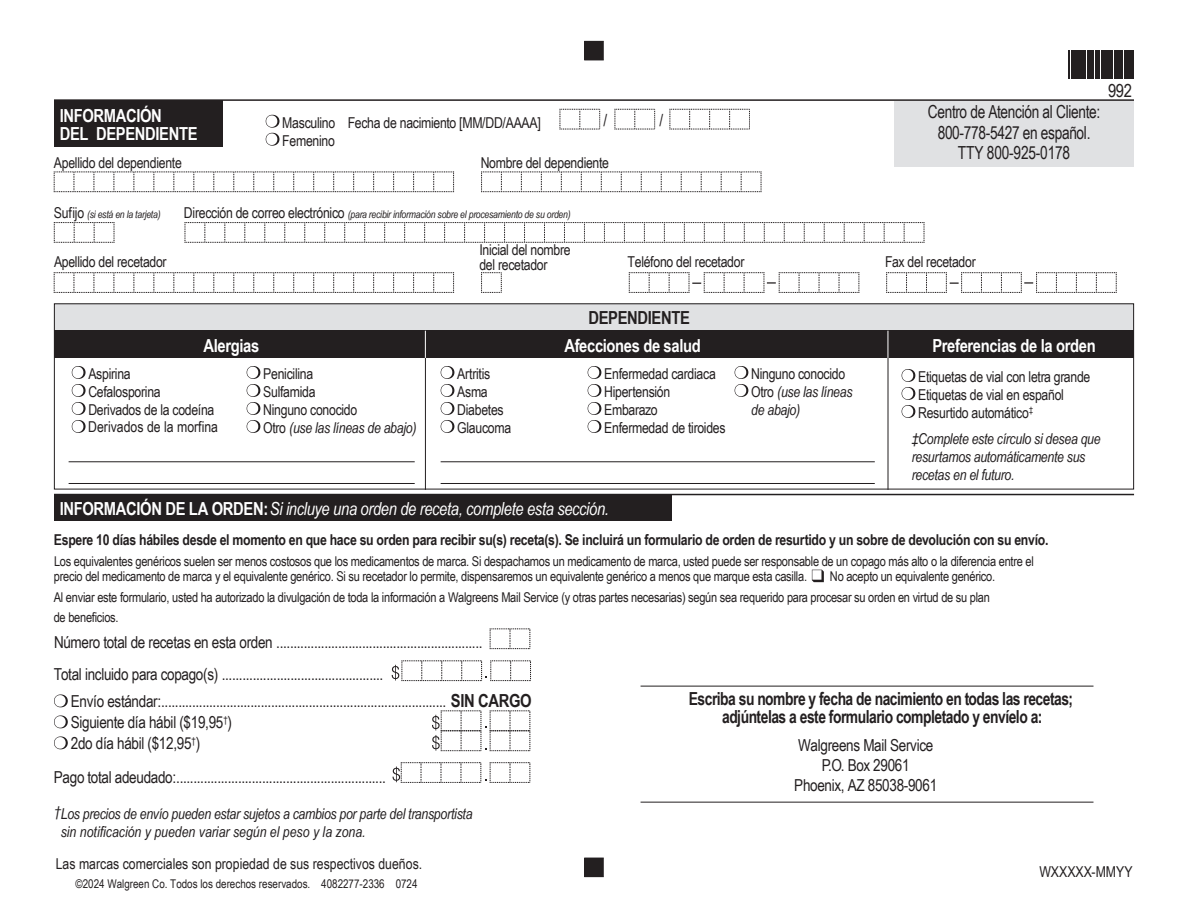
<style>
.page{position:relative;width:1188px;height:918px;background:#fff}
.page>*{position:absolute;margin:0;border:0;box-sizing:border-box;transform-origin:0 0}
.t1{font:700 18px/18px "Arial Narrow";letter-spacing:-.03em;color:#231f20;text-align:center;scale:.94 1}
.t2{font:700 18px "Arial Narrow";letter-spacing:-.02em;color:#fff}
.t3{font:italic 18px "Arial Narrow";letter-spacing:-.02em;color:#fff}
.t4{font:18px "Arial Narrow";letter-spacing:-.02em;color:#231f20;scale:.93 1}
.t5{font:700 18px "Arial Narrow";letter-spacing:-.03em;color:#231f20}
.t6{font:18px "Arial Narrow";letter-spacing:-.02em;color:#231f20}
.t7{font:16.5px/19.8px "Arial Narrow";letter-spacing:-.02em;color:#231f20;text-align:center}
.t8{font:15px/18px "Arial Narrow";letter-spacing:-.02em;color:#231f20}
.t9{font:italic 15px/18px "Arial Narrow";letter-spacing:-.02em;color:#231f20}
.t10{font:700 15px "Arial Narrow";letter-spacing:-.02em;color:#231f20}
.t11{font:15px "Arial Narrow";color:#231f20}
.t12{font:13.5px/15px "Arial Narrow";letter-spacing:-.02em;color:#231f20}
.t13{font:12px "Arial Narrow";color:#231f20}
.t14{font:italic 10.5px "Arial Narrow";letter-spacing:-.02em;color:#231f20}
.s1{font-style:normal;font-size:15px}
.s2{font-style:normal}
.s3{font-weight:700;font-style:normal}
.s4{font-weight:700;font-size:18px}
</style>
<div class="page">
<hr style="left:641px;top:686px;width:453px;height:1px;background:#231f20">
<hr style="left:641px;top:802px;width:453px;height:1px;background:#231f20">
<hr style="left:888px;top:358px;width:1px;height:132px;background:#231f20">
<div style="left:55px;top:303px;width:1079px;height:28px;background:#e0e1e3"></div>
<div style="left:55px;top:331px;width:1079px;height:27px;background:#231f20"></div>
<svg style="left:888px;top:331px;width:1px;height:27px"></svg>
<hr style="left:425px;top:358px;width:1px;height:132px;background:#231f20">
<svg style="left:425px;top:331px;width:1px;height:27px"></svg>
<hr style="left:54px;top:99px;width:1080px;height:2px;background:#231f20">
<div style="left:894px;top:101px;width:240px;height:65px;background:#e0e1e3"></div>
<hr style="left:54px;top:494px;width:1080px;height:1px;background:#231f20">
<div style="left:54px;top:495px;width:618px;height:26px;background:#231f20"></div>
<svg style="left:560px;top:109px;width:40px;height:21px"></svg>
<svg style="left:670px;top:109px;width:80px;height:21px"></svg>
<svg style="left:54px;top:172px;width:400px;height:20px"></svg>
<svg style="left:54px;top:272px;width:400px;height:21px"></svg>
<svg style="left:481px;top:172px;width:281px;height:20px"></svg>
<svg style="left:185px;top:222px;width:740px;height:21px"></svg>
<svg style="left:54px;top:222px;width:61px;height:21px"></svg>
<svg style="left:481px;top:272px;width:21px;height:21px"></svg>
<svg style="left:629px;top:272px;width:231px;height:21px"></svg>
<svg style="left:886px;top:272px;width:231px;height:21px"></svg>
<svg style="left:615px;top:109px;width:40px;height:21px"></svg>
<svg style="left:266px;top:115px;width:13px;height:31px"></svg>
<div style="left:54px;top:303px;width:1080px;height:186px;border:1px solid #231f20"></div>
<svg style="left:72px;top:366px;width:14px;height:67px"></svg>
<svg style="left:247px;top:366px;width:13px;height:67px"></svg>
<svg style="left:441px;top:366px;width:13px;height:67px"></svg>
<svg style="left:588px;top:366px;width:13px;height:67px"></svg>
<svg style="left:735px;top:366px;width:13px;height:31px"></svg>
<svg style="left:902px;top:369px;width:13px;height:49px"></svg>
<hr style="left:69px;top:461px;width:346px;height:1px;background:#231f20">
<hr style="left:69px;top:483px;width:346px;height:1px;background:#231f20">
<hr style="left:441px;top:461px;width:434px;height:1px;background:#231f20">
<hr style="left:441px;top:483px;width:434px;height:1px;background:#231f20">
<div style="left:585px;top:41px;width:18px;height:19px;background:#231f20"></div>
<div style="left:584px;top:41px;width:20px;height:19px;border:1px solid #231f20"></div>
<svg style="left:1068px;top:50px;width:4px;height:29px"></svg>
<hr style="left:1073px;top:50px;width:3px;height:29px;background:#231f20">
<hr style="left:1077px;top:50px;width:2px;height:29px;background:#231f20">
<svg style="left:1080px;top:50px;width:29px;height:29px"></svg>
<hr style="left:1110px;top:50px;width:2px;height:29px;background:#231f20">
<svg style="left:1115px;top:50px;width:11px;height:29px"></svg>
<hr style="left:1127px;top:50px;width:2px;height:29px;background:#231f20">
<hr style="left:1130px;top:50px;width:2px;height:29px;background:#231f20">
<svg style="left:1133px;top:50px;width:1px;height:29px"></svg>
<div style="left:54px;top:100px;width:168px;height:47px;background:#231f20"></div>
<svg style="left:54px;top:694px;width:14px;height:13px"></svg>
<svg style="left:54px;top:715px;width:14px;height:13px"></svg>
<svg style="left:54px;top:736px;width:14px;height:13px"></svg>
<svg style="left:812px;top:570px;width:12px;height:12px"></svg>
<svg style="left:490px;top:628px;width:41px;height:21px"></svg>
<svg style="left:392px;top:660px;width:139px;height:21px"></svg>
<svg style="left:432px;top:710px;width:99px;height:41px"></svg>
<svg style="left:393px;top:762px;width:138px;height:21px"></svg>
<div style="left:585px;top:858px;width:18px;height:19px;background:#231f20"></div>
<div style="left:584px;top:858px;width:20px;height:19px;border:1px solid #231f20"></div>
<p class="t4" style="left:928px;top:99px;width:187px">Centro de Atención al Cliente:</p>
<p class="t2" style="left:60px;top:102px;width:104px">INFORMACIÓN</p>
<p class="t8" style="left:282px;top:113px;width:260px">Masculino Fecha de nacimiento [MM/DD/AAAA]</p>
<p class="t7" style="left:604px;top:110px;width:5px">/</p>
<p class="t7" style="left:660px;top:110px;width:5px">/</p>
<p class="t2" style="left:60px;top:120px;width:139px">DEL DEPENDIENTE</p>
<p class="t4" style="left:938px;top:119px;width:166px">800-778-5427 en español.</p>
<p class="t8" style="left:282px;top:131px;width:54px">Femenino</p>
<p class="t4" style="left:958px;top:139px;width:122px">TTY 800-925-0178</p>
<p class="t8" style="left:54px;top:153px;width:129px">Apellido del dependiente</p>
<p class="t8" style="left:481px;top:153px;width:130px">Nombre del dependiente</p>
<p class="t14" style="left:54px;top:207px;width:108px"><span class="s1">Sufijo</span> (si está en la tarjeta)</p>
<p class="t14" style="left:184px;top:207px;width:388px"><span class="s1">Dirección de correo electrónico</span> (para recibir información sobre el procesamiento de su orden)</p>
<p class="t8" style="left:479px;top:240px;width:93px">Inicial del nombre</p>
<p class="t8" style="left:54px;top:252px;width:114px">Apellido del recetador</p>
<p class="t8" style="left:479px;top:255px;width:70px">del recetador</p>
<p class="t8" style="left:628px;top:252px;width:118px">Teléfono del recetador</p>
<p class="t8" style="left:885px;top:252px;width:92px">Fax del recetador</p>
<h1 class="t6" style="left:1108px;top:78px;width:25px">992</h1>
<p class="t5" style="left:588px;top:305px;width:103px">DEPENDIENTE</p>
<p class="t2" style="left:203px;top:332px;width:57px">Alergias</p>
<p class="t2" style="left:564px;top:332px;width:138px">Afecciones de salud</p>
<p class="t2" style="left:932px;top:332px;width:165px">Preferencias de la orden</p>
<p class="t8" style="left:88px;top:364px;width:128px">Aspirina<br>Cefalosporina<br>Derivados de la codeína</p>
<p class="t8" style="left:263px;top:364px;width:96px">Penicilina<br>Sulfamida<br>Ninguno conocido</p>
<p class="t8" style="left:457px;top:364px;width:48px">Artritis<br>Asma<br>Diabetes</p>
<p class="t8" style="left:604px;top:364px;width:113px">Enfermedad cardiaca<br>Hipertensión<br>Embarazo</p>
<p class="t9" style="left:751px;top:364px;width:103px"><span class="s2">Ninguno conocido<br>Otro</span> (use las líneas de abajo)</p>
<p class="t8" style="left:918px;top:367px;width:174px">Etiquetas de vial con letra grande<br>Etiquetas de vial en español<br>Resurtido automático<sup>‡</sup></p>
<p class="t11" style="left:88px;top:415px;width:131px">Derivados de la morfina</p>
<p class="t9" style="left:263px;top:418px;width:155px"><span class="s2">Otro</span> (use las líneas de abajo)</p>
<p class="t8" style="left:457px;top:418px;width:56px">Glaucoma</p>
<p class="t8" style="left:604px;top:418px;width:123px">Enfermedad de tiroides</p>
<p class="t9" style="left:912px;top:429px;width:190px">‡Complete este círculo si desea que</p>
<p class="t9" style="left:912px;top:447px;width:175px">resurtamos automáticamente sus</p>
<p class="t9" style="left:912px;top:465px;width:104px">recetas en el futuro.</p>
<p class="t3" style="left:60px;top:496px;width:551px"><span class="s3">INFORMACIÓN DE LA ORDEN:</span>Si incluye una orden de receta, complete esta sección.</p>
<h2 class="t10" style="left:54px;top:528px;width:996px">Espere 10 días hábiles desde el momento en que hace su orden para recibir su(s) receta(s). Se incluirá un formulario de orden de resurtido y un sobre de devolución con su envío.</h2>
<p class="t12" style="left:54px;top:553px;width:981px">Los equivalentes genéricos suelen ser menos costosos que los medicamentos de marca. Si despachamos un medicamento de marca, usted puede ser responsable de un copago más alto o la diferencia entre el precio del medicamento de marca y el equivalente genérico. Si su recetador lo permite, dispensaremos un equivalente genérico a menos que marque esta casilla.</p>
<p class="t12" style="left:830px;top:568px;width:167px">No acepto un equivalente genérico.</p>
<p class="t12" style="left:54px;top:587px;width:938px;line-height:19.6px">Al enviar este formulario, usted ha autorizado la divulgación de toda la información a Walgreens Mail Service (y otras partes necesarias) según sea requerido para procesar su orden en virtud de su plan de beneficios.</p>
<p class="t7" style="left:54px;top:631px;width:430px">Número total de recetas en esta orden ............................................................</p>
<p class="t7" style="left:54px;top:664px;width:331px">Total incluido para copago(s) ...............................................</p>
<p class="t7" style="left:71px;top:691px;width:462px">Envío estándar:................................................................................... <span class="s4">SIN CARGO</span></p>
<p class="t1" style="left:689px;top:689px;width:410px">Escriba su nombre y fecha de nacimiento en todas las recetas; adjúntelas a este formulario completado y envíelo a:</p>
<p class="t7" style="left:71px;top:712px;width:163px">Siguiente día hábil ($19,95<sup>†</sup>)</p>
<p class="t7" style="left:71px;top:733px;width:131px">2do día hábil ($12,95<sup>†</sup>)</p>
<p class="t7" style="left:798px;top:735px;width:137px">Walgreens Mail Service<br>P.O. Box 29061</p>
<p class="t7" style="left:54px;top:766px;width:333px">Pago total adeudado:.............................................................</p>
<p class="t7" style="left:794px;top:774px;width:144px">Phoenix, AZ 85038-9061</p>
<p class="t9" style="left:61px;top:804px;width:413px;text-indent:-7px">†Los precios de envío pueden estar sujetos a cambios por parte del transportista sin notificación y pueden variar según el peso y la zona.</p>
<p class="t11" style="left:56px;top:852px;width:368px">Las marcas comerciales son propiedad de sus respectivos dueños.</p>
<p class="t11" style="left:1039px;top:861px;width:95px">WXXXXX-MMYY</p>
<p class="t13" style="left:76px;top:875px;width:344px">©2024 Walgreen Co. Todos los derechos reservados. 4082277-2336 0724</p>
</div>
